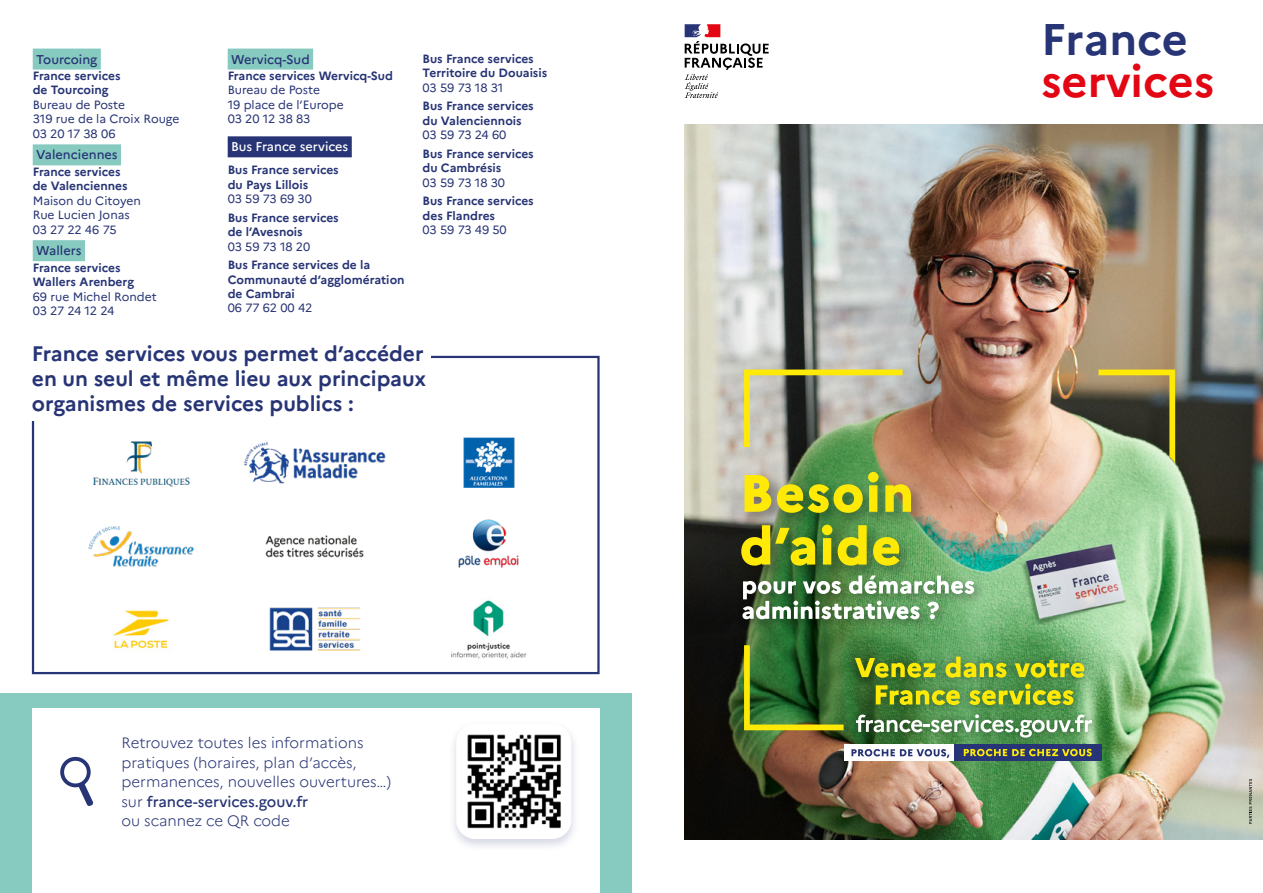
<style>
.page{position:relative;width:1263px;height:893px;background:#fff}
.page>*{position:absolute;margin:0;border:0;box-sizing:border-box;transform-origin:0 0}
.t1{font:700 44.25px "Marianne";color:#e30613}
.t2{font:700 44.25px "Marianne";color:#273475}
.t3{font:700 21px/25.2px "Marianne";color:#273475}
.t4{font:300 15px/19.5px "Marianne";color:#273475}
.t5{font:500 12.75px "Marianne";color:#273475}
.t6{font:500 12.75px "Marianne";letter-spacing:-.005em;color:#fff}
.t7{font:700 12px/14.4px "Marianne";color:#273475}
.t8{font:12px/14.4px "Marianne";letter-spacing:-.005em;color:#273475}
.s1{font-weight:500}
</style>
<div class="page">
<svg style="left:685px;top:24px;width:84px;height:74px"></svg>
<img style="left:685px;top:124px;width:578px;height:716px">
<img style="left:732px;top:462px;width:199px;height:124px">
<svg style="left:744px;top:475px;width:27px;height:37px"></svg>
<svg style="left:777px;top:472px;width:101px;height:41px;background:#9ab12e"></svg>
<svg style="left:885px;top:484px;width:26px;height:28px"></svg>
<svg style="left:741px;top:525px;width:74px;height:41px;background:#8c981d"></svg>
<svg style="left:822px;top:525px;width:10px;height:40px"></svg>
<svg style="left:838px;top:525px;width:29px;height:41px"></svg>
<svg style="left:873px;top:537px;width:27px;height:29px"></svg>
<div style="left:953px;top:744px;width:149px;height:16px;background:#273475"></div>
<svg style="left:964px;top:749px;width:128px;height:7px"></svg>
<div style="left:843px;top:744px;width:110px;height:16px;background:#fff"></div>
<svg style="left:851px;top:749px;width:98px;height:9px"></svg>
<img style="left:734px;top:567px;width:257px;height:69px">
<svg style="left:742px;top:575px;width:232px;height:44px"></svg>
<svg style="left:744px;top:645px;width:99px;height:85px;background:#437226"></svg>
<svg style="left:744px;top:370px;width:158px;height:77px;background:#a2a17d"></svg>
<svg style="left:1098px;top:370px;width:77px;height:93px;background:#818252"></svg>
<img style="left:844px;top:703px;width:259px;height:46px">
<svg style="left:856px;top:719px;width:236px;height:19px"></svg>
<img style="left:838px;top:642px;width:259px;height:77px">
<svg style="left:855px;top:658px;width:80px;height:20px;background:#92a51f"></svg>
<svg style="left:945px;top:657px;width:62px;height:21px"></svg>
<svg style="left:1015px;top:660px;width:69px;height:18px"></svg>
<svg style="left:876px;top:685px;width:84px;height:20px;background:#96ac26"></svg>
<svg style="left:969px;top:684px;width:105px;height:21px;background:#92b02f"></svg>
<svg style="left:1249px;top:779px;width:3px;height:45px"></svg>
<div style="left:0;top:693px;width:631px;height:200px;background:#87cac0"></div>
<div style="left:32px;top:708px;width:568px;height:185px;background:#fff"></div>
<svg style="left:60px;top:756px;width:33px;height:50px"></svg>
<div style="left:447px;top:719px;width:132px;height:132px;background:#273475;opacity:.2"></div>
<div style="left:456px;top:724px;width:115px;height:115px;background:#fff;border-radius:19px"></div>
<img style="left:467px;top:734px;width:94px;height:95px">
<img style="left:113px;top:610px;width:56px;height:39px">
<img style="left:458px;top:519px;width:61px;height:49px">
<img style="left:463px;top:437px;width:52px;height:51px">
<img style="left:88px;top:526px;width:106px;height:41px">
<img style="left:243px;top:442px;width:143px;height:42px">
<img style="left:93px;top:441px;width:97px;height:46px">
<img style="left:269px;top:607px;width:92px;height:44px">
<img style="left:265px;top:535px;width:99px;height:23px">
<img style="left:451px;top:600px;width:76px;height:59px">
<div style="left:32px;top:356px;width:568px;height:318px;border:2px solid #273475"></div>
<div style="left:28px;top:341px;width:403px;height:80px;background:#fff"></div>
<div style="left:33px;top:49px;width:68px;height:21px;background:#87cac0"></div>
<div style="left:33px;top:144px;width:88px;height:21px;background:#87cac0"></div>
<div style="left:33px;top:240px;width:52px;height:21px;background:#87cac0"></div>
<div style="left:228px;top:49px;width:85px;height:21px;background:#87cac0"></div>
<div style="left:228px;top:136px;width:124px;height:21px;background:#273475"></div>
<p class="t5" style="left:36px;top:51px;width:63px">Tourcoing</p>
<p class="t7" style="left:33px;top:69px;width:89px">France services de Tourcoing</p>
<p class="t8" style="left:33px;top:97px;width:148px">Bureau de Poste<br>319 rue de la Croix Rouge<br>03 20 17 38 06</p>
<p class="t5" style="left:36px;top:147px;width:83px">Valenciennes</p>
<p class="t7" style="left:33px;top:164px;width:96px">France services de Valenciennes</p>
<p class="t8" style="left:33px;top:193px;width:110px">Maison du Citoyen<br>Rue Lucien Jonas<br>03 27 22 46 75</p>
<p class="t5" style="left:36px;top:243px;width:47px">Wallers</p>
<p class="t7" style="left:33px;top:260px;width:103px">France services<br>Wallers Arenberg</p>
<p class="t8" style="left:33px;top:289px;width:125px">69 rue Michel Rondet<br>03 27 24 12 24</p>
<p class="t5" style="left:231px;top:51px;width:80px">Wervicq-Sud</p>
<p class="t7" style="left:228px;top:69px;width:167px">France services Wervicq-Sud</p>
<p class="t8" style="left:228px;top:83px;width:118px">Bureau de Poste<br>19 place de l’Europe<br>03 20 12 38 83</p>
<p class="t6" style="left:231px;top:139px;width:119px">Bus France services</p>
<p class="t7" style="left:228px;top:163px;width:113px">Bus France services du Pays Lillois</p>
<p class="t8" style="left:228px;top:192px;width:86px">03 59 73 69 30</p>
<p class="t7" style="left:228px;top:210px;width:113px">Bus France services de l’Avesnois</p>
<p class="t8" style="left:228px;top:239px;width:84px">03 59 73 18 20</p>
<p class="t7" style="left:228px;top:258px;width:178px">Bus France services de la<br>Communauté d’agglomération de Cambrai</p>
<p class="t8" style="left:228px;top:301px;width:86px">06 77 62 00 42</p>
<p class="t7" style="left:423px;top:52px;width:126px">Bus France services<br>Territoire du Douaisis</p>
<p class="t8" style="left:423px;top:80px;width:82px">03 59 73 18 31</p>
<p class="t7" style="left:423px;top:99px;width:113px">Bus France services du Valenciennois</p>
<p class="t8" style="left:423px;top:128px;width:85px">03 59 73 24 60</p>
<p class="t7" style="left:423px;top:146px;width:113px">Bus France services du Cambrésis</p>
<p class="t8" style="left:423px;top:175px;width:84px">03 59 73 18 30</p>
<p class="t7" style="left:423px;top:194px;width:113px">Bus France services des Flandres</p>
<p class="t8" style="left:423px;top:223px;width:86px">03 59 73 49 50</p>
<h2 class="t3" style="left:32px;top:341px;width:396px">France services vous permet d’accéder en un seul et même lieu aux principaux organismes de services publics :</h2>
<p class="t4" style="left:121px;top:733px;width:271px">Retrouvez toutes les informations pratiques (horaires, plan d’accès, permanences, nouvelles ouvertures…) sur <span class="s1">france-services.gouv.fr<br></span>ou scannez ce QR code</p>
<h1 class="t2" style="left:1041px;top:12px;width:149px">France</h1>
<h1 class="t1" style="left:1041px;top:54px;width:175px">services</h1>
</div>
